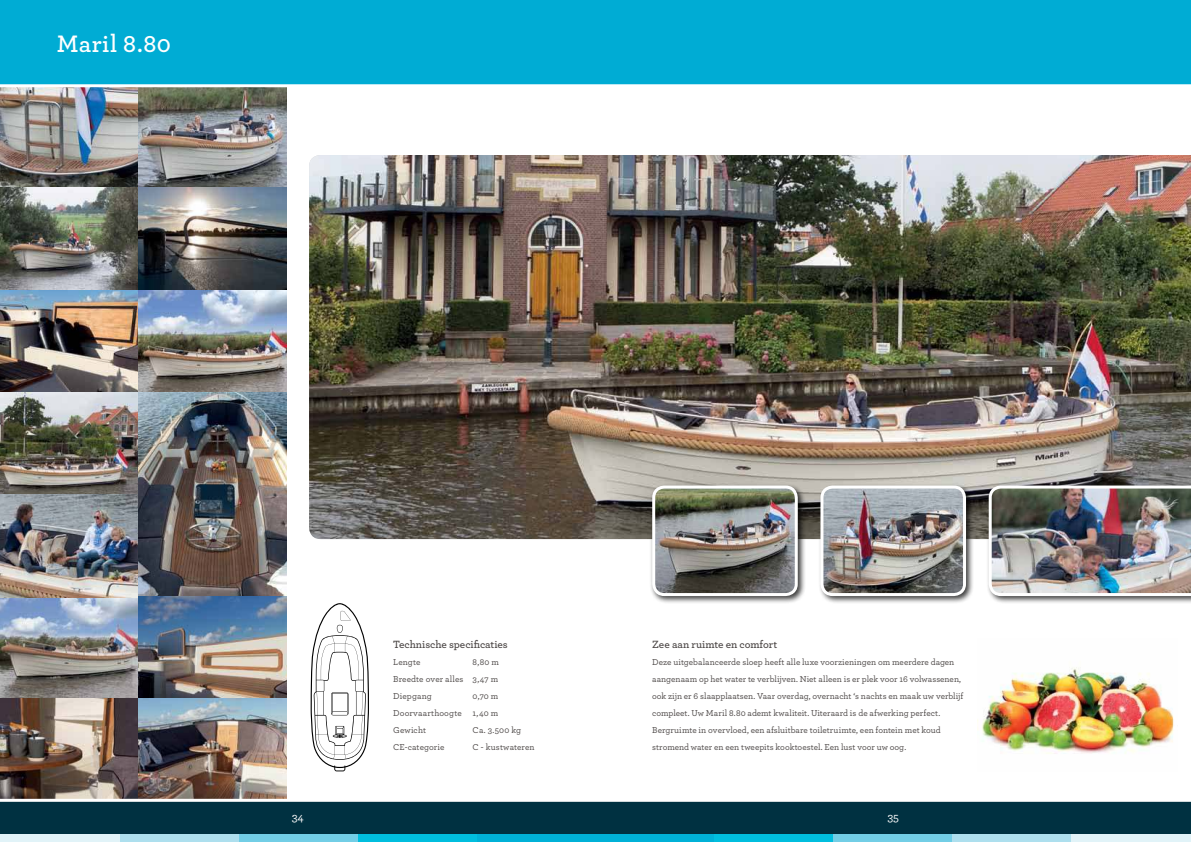
<style>
.page{position:relative;width:1191px;height:842px;background:#fff}
.page>*{position:absolute;margin:0;border:0;box-sizing:border-box;transform-origin:0 0}
.t1{font:600 25px "Archer";letter-spacing:.015em;color:#fff}
.t2{font:500 12px "Archer";color:#fff}
.t3{font:600 11px "Archer";letter-spacing:-.005em;color:#4d4847}
.t4{font:500 9px/17px "Archer";color:#4d4847;text-align:justify}
</style>
<div class="page">
<img style="left:0;top:87px;width:139px;height:100px">
<img style="left:0;top:289px;width:139px;height:103px">
<img style="left:0;top:187px;width:139px;height:102px">
<img style="left:0;top:392px;width:139px;height:103px">
<img style="left:0;top:597px;width:139px;height:101px">
<img style="left:0;top:495px;width:139px;height:102px">
<img style="left:0;top:698px;width:139px;height:101px">
<img style="left:139px;top:87px;width:147px;height:100px">
<img style="left:139px;top:289px;width:147px;height:103px">
<img style="left:139px;top:187px;width:147px;height:102px">
<img style="left:139px;top:392px;width:147px;height:204px">
<img style="left:139px;top:596px;width:147px;height:102px">
<img style="left:139px;top:698px;width:147px;height:101px">
<svg style="left:311px;top:603px;width:58px;height:168px"></svg>
<img style="left:309px;top:155px;width:882px;height:384px">
<div style="left:649px;top:483px;width:157px;height:121px;background:#000;opacity:.75"></div>
<img style="left:653px;top:487px;width:143px;height:107px">
<div style="left:652px;top:485px;width:145px;height:111px;border:3px solid #fff;border-radius:11px"></div>
<div style="left:817px;top:483px;width:157px;height:121px;background:#000;opacity:.75"></div>
<img style="left:822px;top:487px;width:142px;height:107px">
<div style="left:820px;top:485px;width:146px;height:111px;border:3px solid #fff;border-radius:11px"></div>
<div style="left:986px;top:483px;width:205px;height:121px;background:#000;opacity:.75"></div>
<img style="left:988px;top:485px;width:203px;height:111px">
<img style="left:977px;top:667px;width:197px;height:87px">
<div style="left:0;top:0;width:1191px;height:85px;background:#00acd4"></div>
<hr style="left:0;top:84px;width:1191px;height:3px;background:#fff">
<div style="left:0;top:801px;width:1191px;height:41px;background:#003141"></div>
<div style="left:595px;top:834px;width:120px;height:8px;background:#00b1d7"></div>
<div style="left:714px;top:834px;width:120px;height:8px;background:#00bede"></div>
<div style="left:833px;top:834px;width:120px;height:8px;background:#72cee6"></div>
<div style="left:952px;top:834px;width:120px;height:8px;background:#addfee"></div>
<div style="left:1071px;top:834px;width:120px;height:8px;background:#e1f3f8"></div>
<div style="left:476px;top:834px;width:119px;height:8px;background:#00b1d7"></div>
<div style="left:357px;top:834px;width:119px;height:8px;background:#00bede"></div>
<div style="left:238px;top:834px;width:119px;height:8px;background:#72cee6"></div>
<div style="left:119px;top:834px;width:119px;height:8px;background:#addfee"></div>
<div style="left:0;top:834px;width:119px;height:8px;background:#e1f3f8"></div>
<hr style="left:0;top:799px;width:1191px;height:3px;background:#fff">
<h1 class="t1" style="left:57px;top:32px;width:116px">Maril 8.80</h1>
<p class="t3" style="left:393px;top:639px;width:116px">Technische specificaties</p>
<p class="t4" style="left:393px;top:654px;width:29px">Lengte</p>
<p class="t4" style="left:393px;top:654px;width:107px;text-indent:79px">8,80 m Breedte over alles 3,47 m Diepgang</p>
<p class="t4" style="left:393px;top:688px;width:107px;text-indent:79px">0,70 m Doorvaarthoogte 1,40 m Gewicht</p>
<p class="t4" style="left:472px;top:722px;width:50px">Ca. 3.500 kg</p>
<p class="t4" style="left:393px;top:739px;width:53px">CE-categorie</p>
<p class="t4" style="left:472px;top:739px;width:63px">C - kustwateren</p>
<p class="t3" style="left:652px;top:639px;width:126px">Zee aan ruimte en comfort</p>
<p class="t4" style="left:652px;top:654px;width:313px;text-align:left">Deze uitgebalanceerde sloep heeft alle luxe voorzieningen om meerdere dagen aangenaam op het water te verblijven. Niet alleen is er plek voor 16 volwassenen, ook zijn er 6 slaapplaatsen. Vaar overdag, overnacht ‘s nachts en maak uw verblijf compleet. Uw Maril 8.80 ademt kwaliteit. Uiteraard is de afwerking perfect.<br>Bergruimte in overvloed, een afsluitbare toiletruimte, een fontein met koud stromend water en een tweepits kooktoestel. Een lust voor uw oog.</p>
<h2 class="t2" style="left:292px;top:812px;width:14px">34</h2>
<h2 class="t2" style="left:887px;top:812px;width:13px">35</h2>
</div>
